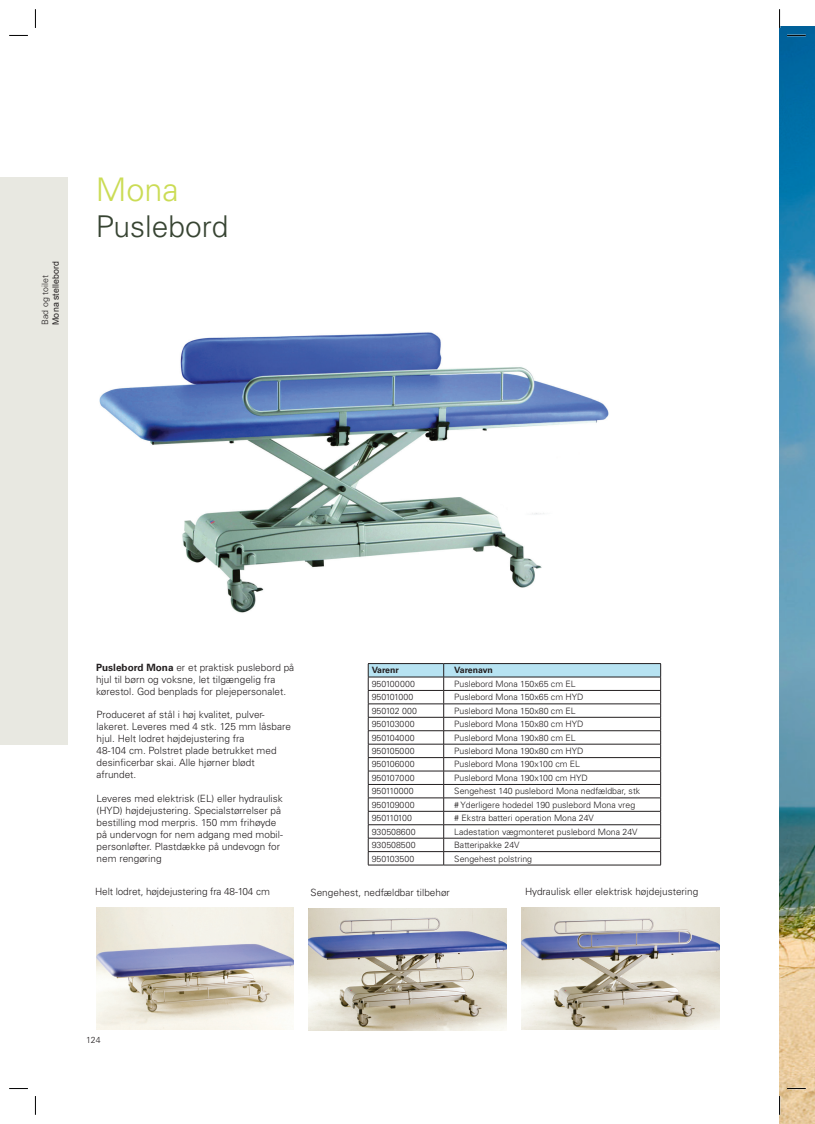
<style>
.page{position:relative;width:815px;height:1124px;background:#fff}
.page>*{position:absolute;margin:0;border:0;box-sizing:border-box;transform-origin:0 0}
.t1{font:300 32.5px "Univers LT Std";color:#cbdc55}
.t2{font:300 30px "Univers LT Std";color:#374432}
.t3{font:300 10px/12px "Univers LT Std";color:#231f20}
.t4{font:300 8.75px "Univers LT Std";color:#231f20}
.t5{font:8.75px "Arial";letter-spacing:.015em;color:#231f20}
.t6{font:700 8.75px "Univers LT Std";color:#231f20}
.t7{font:300 8.75px "Univers LT Std";letter-spacing:-.035em;color:#231f20}
.t8{font:300 8.75px "Univers LT Std";letter-spacing:-.075em;color:#231f20}
.s1{font-weight:700}
</style>
<div class="page">
<img style="left:99px;top:332px;width:510px;height:281px">
<img style="left:96px;top:907px;width:198px;height:122px">
<img style="left:309px;top:908px;width:197px;height:122px">
<img style="left:522px;top:907px;width:198px;height:122px">
<img style="left:780px;top:26px;width:35px;height:1097px">
<div style="left:0;top:177px;width:68px;height:567px;background:#e8e8e1"></div>
<svg style="left:368px;top:663px;width:293px;height:201px"></svg>
<hr style="left:368px;top:864px;width:76px;height:1px;background:#231f20">
<hr style="left:444px;top:864px;width:217px;height:1px;background:#231f20">
<svg style="left:9px;top:35px;width:19px;height:1px"></svg>
<svg style="left:787px;top:35px;width:19px;height:1px"></svg>
<svg style="left:9px;top:1088px;width:19px;height:1px"></svg>
<svg style="left:787px;top:1087px;width:19px;height:2px"></svg>
<svg style="left:35px;top:9px;width:1px;height:19px"></svg>
<svg style="left:35px;top:1096px;width:1px;height:18px"></svg>
<svg style="left:779px;top:9px;width:1px;height:19px"></svg>
<svg style="left:779px;top:1095px;width:1px;height:19px"></svg>
<p class="t5" style="left:50px;top:325px;width:65px;rotate:-90deg">Mona stellebord</p>
<p class="t4" style="left:40px;top:325px;width:51px;rotate:-90deg">Bad og toilet</p>
<h1 class="t1" style="left:96px;top:170px;width:85px">Mona</h1>
<h2 class="t2" style="left:96px;top:208px;width:134px">Puslebord</h2>
<p class="t3" style="left:96px;top:661px;width:200px"><span class="s1">Puslebord Mona</span> er et praktisk puslebord på hjul til børn og voksne, let tilgængelig fra kørestol. God benplads for plejepersonalet.</p>
<p class="t6" style="left:372px;top:665px;width:29px">Varenr</p>
<p class="t6" style="left:454px;top:665px;width:40px">Varenavn</p>
<p class="t4" style="left:372px;top:678px;width:45px">950100000</p>
<p class="t4" style="left:454px;top:678px;width:123px">Puslebord Mona 150x65 cm EL</p>
<p class="t7" style="left:372px;top:691px;width:43px">950101000</p>
<p class="t4" style="left:454px;top:691px;width:131px">Puslebord Mona 150x65 cm HYD</p>
<p class="t4" style="left:372px;top:705px;width:47px">950102 000</p>
<p class="t4" style="left:454px;top:705px;width:123px">Puslebord Mona 150x80 cm EL</p>
<p class="t4" style="left:372px;top:718px;width:44px">950103000</p>
<p class="t4" style="left:454px;top:718px;width:131px">Puslebord Mona 150x80 cm HYD</p>
<p class="t4" style="left:372px;top:732px;width:44px">950104000</p>
<p class="t4" style="left:454px;top:732px;width:123px">Puslebord Mona 190x80 cm EL</p>
<p class="t4" style="left:372px;top:745px;width:44px">950105000</p>
<p class="t4" style="left:454px;top:745px;width:131px">Puslebord Mona 190x80 cm HYD</p>
<p class="t4" style="left:372px;top:759px;width:44px">950106000</p>
<p class="t4" style="left:454px;top:759px;width:127px">Puslebord Mona 190x100 cm EL</p>
<p class="t4" style="left:372px;top:772px;width:44px">950107000</p>
<p class="t4" style="left:454px;top:772px;width:135px">Puslebord Mona 190x100 cm HYD</p>
<p class="t4" style="left:372px;top:785px;width:43px">950110000</p>
<p class="t4" style="left:454px;top:785px;width:187px">Sengehest 140 puslebord Mona nedfældbar, stk</p>
<p class="t4" style="left:372px;top:799px;width:44px">950109000</p>
<p class="t4" style="left:454px;top:799px;width:182px"># Yderligere hodedel 190 puslebord Mona vreg</p>
<p class="t8" style="left:372px;top:812px;width:42px">950110100</p>
<p class="t4" style="left:454px;top:812px;width:141px"># Ekstra batteri operation Mona 24V</p>
<p class="t4" style="left:372px;top:826px;width:45px">930508600</p>
<p class="t4" style="left:454px;top:826px;width:185px">Ladestation vægmonteret puslebord Mona 24V</p>
<p class="t4" style="left:372px;top:839px;width:45px">930508500</p>
<p class="t4" style="left:454px;top:839px;width:67px">Batteripakke 24V</p>
<p class="t4" style="left:372px;top:853px;width:44px">950103500</p>
<p class="t4" style="left:454px;top:853px;width:79px">Sengehest polstring</p>
<p class="t3" style="left:97px;top:708px;width:196px">Produceret af stål i høj kvalitet, pulver&shy;lakeret. Leveres med 4 stk. 125 mm låsbare hjul. Helt lodret højdejustering fra<br>48-104 cm. Polstret plade betrukket med desinficerbar skai. Alle hjørner blødt afrundet.</p>
<p class="t3" style="left:97px;top:792px;width:188px">Leveres med elektrisk (EL) eller hydraulisk (HYD) højdejustering. Specialstørrelser på bestilling mod merpris. 150 mm frihøyde på undervogn for nem adgang med mobil&shy;personløfter. Plastdække på undevogn for nem rengøring</p>
<p class="t3" style="left:95px;top:885px;width:176px">Helt lodret, højdejustering fra 48-104 cm</p>
<p class="t3" style="left:311px;top:885px;width:141px">Sengehest, nedfældbar tilbehør</p>
<p class="t3" style="left:525px;top:885px;width:175px">Hydraulisk eller elektrisk højdejustering</p>
<p class="t4" style="left:86px;top:1034px;width:16px">124</p>
</div>
